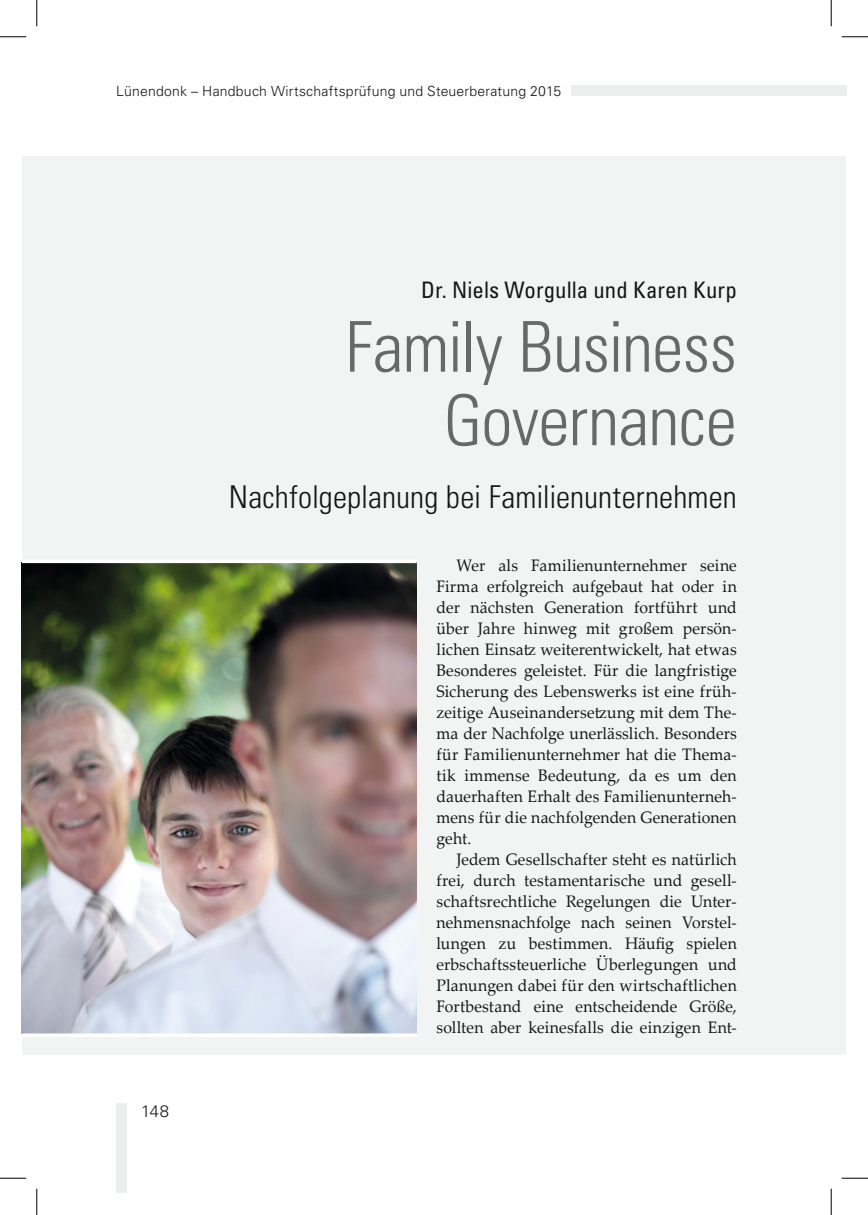
<style>
.page{position:relative;width:868px;height:1215px;background:#fff}
.page>*{position:absolute;margin:0;border:0;box-sizing:border-box;transform-origin:0 0}
.t1{font:300 condensed 70px/73.5px "Univers LT";letter-spacing:-.01em;color:#686868;text-align:right}
.t2{font:300 condensed 31.5px "Univers LT";letter-spacing:.005em;color:#151616}
.t3{font:condensed 22.75px "Univers";letter-spacing:.005em;color:#151616}
.t4{font:16.62px "Palatino Linotype";letter-spacing:.01em;color:#151616;scale:.95 1}
.t5{font:300 16.62px "Univers";color:#151616}
.t6{font:300 14px "Univers";letter-spacing:.015em;color:#151616}
</style>
<div class="page">
<div style="left:830px;top:85px;width:15px;height:11px;background:#eceded"></div>
<div style="left:22px;top:156px;width:808px;height:898px;background:#f2f3f3"></div>
<div style="left:116px;top:85px;width:714px;height:11px;background:#eceded"></div>
<div style="left:116px;top:1103px;width:11px;height:90px;background:#eceded"></div>
<div style="left:116px;top:81px;width:455px;height:21px;background:#fff"></div>
<img style="left:22px;top:563px;width:394px;height:470px">
<div style="left:830px;top:156px;width:15px;height:898px;background:#f2f3f3"></div>
<hr style="left:22px;top:559px;width:394px;height:4px;background:#fff">
<svg style="left:22px;top:1033px;width:394px;height:4px;fill:#fefefe"></svg>
<svg style="left:0;top:36px;width:26px;height:1px"></svg>
<svg style="left:841px;top:36px;width:26px;height:1px"></svg>
<svg style="left:0;top:1177px;width:26px;height:1px"></svg>
<svg style="left:841px;top:1177px;width:26px;height:1px"></svg>
<svg style="left:36px;top:0;width:1px;height:26px"></svg>
<svg style="left:36px;top:1188px;width:1px;height:26px"></svg>
<svg style="left:830px;top:0;width:1px;height:26px"></svg>
<svg style="left:830px;top:1188px;width:1px;height:26px"></svg>
<p class="t6" style="left:116px;top:83px;width:446px">Lünendonk – Handbuch Wirtschaftsprüfung und Steuerberatung 2015</p>
<p class="t3" style="left:421px;top:276px;width:317px">Dr. Niels Worgulla und Karen Kurp</p>
<p class="t1" style="left:345px;top:310px;width:393px">Family Business<br>Governance</p>
<p class="t2" style="left:229px;top:478px;width:509px">Nachfolgeplanung bei Familienunternehmen</p>
<p class="t5" style="left:141px;top:1101px;width:30px">148</p>
<p class="t4" style="left:456px;top:554px;width:297px">Wer als Familienunternehmer seine</p>
<p class="t4" style="left:436px;top:575px;width:317px">Firma erfolgreich aufgebaut hat oder in</p>
<p class="t4" style="left:436px;top:596px;width:317px">der nächsten Generation fortführt und</p>
<p class="t4" style="left:436px;top:617px;width:317px">über Jahre hinweg mit großem persön-</p>
<p class="t4" style="left:436px;top:638px;width:317px">lichen Einsatz weiterentwickelt, hat etwas</p>
<p class="t4" style="left:436px;top:659px;width:317px">Besonderes geleistet. Für die langfristige</p>
<p class="t4" style="left:436px;top:680px;width:317px">Sicherung des Lebenswerks ist eine früh-</p>
<p class="t4" style="left:436px;top:701px;width:317px">zeitige Auseinandersetzung mit dem The-</p>
<p class="t4" style="left:436px;top:722px;width:317px">ma der Nachfolge unerlässlich. Besonders</p>
<p class="t4" style="left:436px;top:743px;width:317px">für Familienunternehmer hat die Thema-</p>
<p class="t4" style="left:436px;top:764px;width:317px">tik immense Bedeutung, da es um den</p>
<p class="t4" style="left:436px;top:785px;width:317px">dauerhaften Erhalt des Familienunterneh-</p>
<p class="t4" style="left:436px;top:806px;width:317px">mens für die nachfolgenden Generationen</p>
<p class="t4" style="left:436px;top:827px;width:38px">geht.</p>
<p class="t4" style="left:456px;top:848px;width:297px">Jedem Gesellschafter steht es natürlich</p>
<p class="t4" style="left:436px;top:869px;width:317px">frei, durch testamentarische und gesell-</p>
<p class="t4" style="left:436px;top:890px;width:317px">schaftsrechtliche Regelungen die Unter-</p>
<p class="t4" style="left:436px;top:911px;width:317px">nehmensnachfolge nach seinen Vorstel-</p>
<p class="t4" style="left:436px;top:932px;width:317px">lungen zu bestimmen. Häufig spielen</p>
<p class="t4" style="left:436px;top:953px;width:317px">erbschaftssteuerliche Überlegungen und</p>
<p class="t4" style="left:436px;top:974px;width:317px">Planungen dabei für den wirtschaftlichen</p>
<p class="t4" style="left:436px;top:995px;width:317px">Fortbestand eine entscheidende Größe,</p>
<p class="t4" style="left:436px;top:1016px;width:317px">sollten aber keinesfalls die einzigen Ent-</p>
</div>
